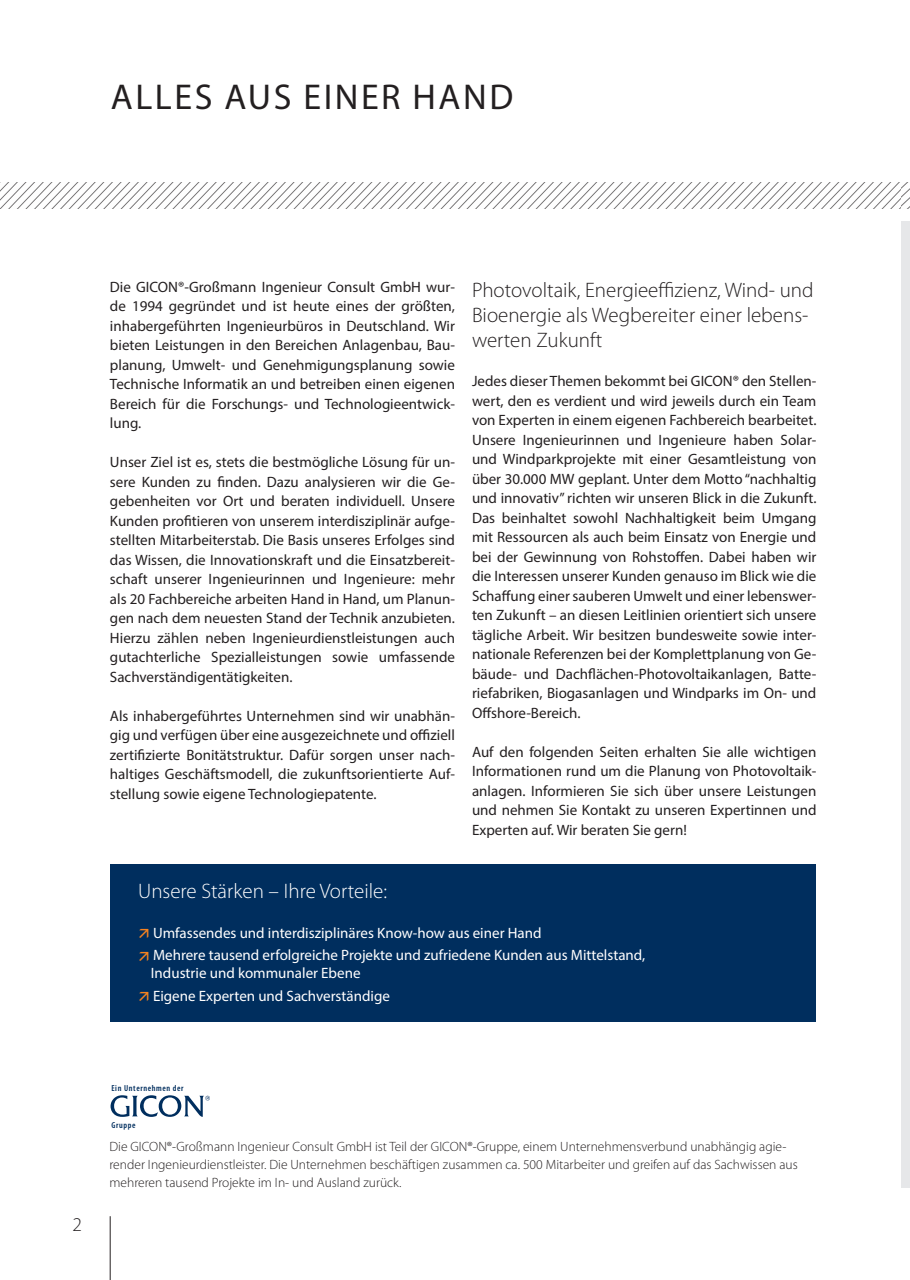
<style>
.page{position:relative;width:910px;height:1280px;background:#fff}
.page>*{position:absolute;margin:0;border:0;box-sizing:border-box;transform-origin:0 0}
.t1{font:36px "Myriad Pro";letter-spacing:.07em;color:#231f20}
.t2{font:300 21px/25.2px "Myriad Pro";color:#231f20}
.t3{font:300 21px "Myriad Pro";color:#fff}
.t4{font:300 19.5px "Myriad Pro";color:#231f20}
.t5{font:15px/19.5px "Myriad Pro";color:#231f20;text-align:justify}
.t6{font:15px/22.5px "Myriad Pro";color:#fff}
.t7{font:300 13.5px/18px "Myriad Pro";color:#231f20}
.t8{font:600 condensed 8.7px "Myriad Pro";letter-spacing:.07em;color:#002e5e}
</style>
<div class="page">
<div style="left:901px;top:221px;width:9px;height:966px;background:#e6e7e9"></div>
<hr style="left:110px;top:1216px;width:1px;height:64px;background:#231f20">
<img style="left:0;top:183px;width:901px;height:25px">
<svg style="left:901px;top:183px;width:9px;height:25px"></svg>
<div style="left:111px;top:864px;width:705px;height:157px;background:#002e5e"></div>
<svg style="left:111px;top:1095px;width:99px;height:22px"></svg>
<h1 class="t1" style="left:111px;top:74px;width:404px">ALLES AUS EINER HAND</h1>
<p class="t5" style="left:110px;top:276px;width:347px">Die GICON®-Großmann Ingenieur Consult GmbH wur&shy;de 1994 gegründet und ist heute eines der größten, inhabergeführten Ingenieurbüros in Deutschland. Wir bieten Leistungen in den Bereichen Anlagenbau, Bau&shy;planung, Umwelt- und Genehmigungsplanung sowie Technische Informatik an und betreiben einen eigenen Bereich für die Forschungs- und Technologieentwick&shy;lung.</p>
<p class="t5" style="left:110px;top:452px;width:347px">Unser Ziel ist es, stets die bestmögliche Lösung für un&shy;sere Kunden zu finden. Dazu analysieren wir die Ge&shy;gebenheiten vor Ort und beraten individuell. Unsere Kunden profitieren von unserem interdisziplinär aufge&shy;stellten Mitarbeiterstab. Die Basis unseres Erfolges sind das Wissen, die Innovationskraft und die Einsatzbereit&shy;schaft unserer Ingenieurinnen und Ingenieure: mehr als 20 Fachbereiche arbeiten Hand in Hand, um Planun&shy;gen nach dem neuesten Stand der Technik anzubieten.<br>Hierzu zählen neben Ingenieurdienstleistungen auch gutachterliche Spezialleistungen sowie umfassende Sachverständigentätigkeiten.</p>
<p class="t5" style="left:110px;top:705px;width:347px">Als inhabergeführtes Unternehmen sind wir unabhän&shy;gig und verfügen über eine ausgezeichnete und offiziell zertifizierte Bonitätstruktur. Dafür sorgen unser nach&shy;haltiges Geschäftsmodell, die zukunftsorientierte Auf&shy;stellung sowie eigene Technologiepatente.</p>
<h2 class="t2" style="left:472px;top:277px;width:343px">Photovoltaik, Energieeffizienz, Wind- und<br>Bioenergie als Wegbereiter einer lebens&shy;werten Zukunft</h2>
<p class="t5" style="left:472px;top:371px;width:346px">Jedes dieser Themen bekommt bei GICON® den Stellen&shy;wert, den es verdient und wird jeweils durch ein Team von Experten in einem eigenen Fachbereich bearbeitet.<br>Unsere Ingenieurinnen und Ingenieure haben Solar&shy;und Windparkprojekte mit einer Gesamtleistung von über 30.000 MW geplant. Unter dem Motto “nachhaltig und innovativ” richten wir unseren Blick in die Zukunft.<br>Das beinhaltet sowohl Nachhaltigkeit beim Umgang mit Ressourcen als auch beim Einsatz von Energie und bei der Gewinnung von Rohstoffen. Dabei haben wir die Interessen unserer Kunden genauso im Blick wie die Schaffung einer sauberen Umwelt und einer lebenswer&shy;ten Zukunft – an diesen Leitlinien orientiert sich unsere tägliche Arbeit. Wir besitzen bundesweite sowie inter&shy;nationale Referenzen bei der Komplettplanung von Ge&shy;bäude- und Dachflächen-Photovoltaikanlagen, Batte&shy;riefabriken, Biogasanlagen und Windparks im On- und Offshore-Bereich.</p>
<p class="t5" style="left:472px;top:741px;width:346px">Auf den folgenden Seiten erhalten Sie alle wichtigen Informationen rund um die Planung von Photovoltaik&shy;anlagen. Informieren Sie sich über unsere Leistungen und nehmen Sie Kontakt zu unseren Expertinnen und Experten auf. Wir beraten Sie gern!</p>
<h2 class="t3" style="left:138px;top:879px;width:250px">Unsere Stärken – Ihre Vorteile:</h2>
<p class="t6" style="left:153px;top:921px;width:494px">Umfassendes und interdisziplinäres Know-how aus einer Hand<br>Mehrere tausend erfolgreiche Projekte und zufriedene Kunden aus Mittelstand,</p>
<p class="t6" style="left:151px;top:962px;width:241px">Industrie und kommunaler Ebene<br>Eigene Experten und Sachverständige</p>
<h3 class="t4" style="left:73px;top:1213px;width:11px">2</h3>
<p class="t8" style="left:111px;top:1082px;width:74px">Ein Unternehmen der</p>
<p class="t8" style="left:112px;top:1119px;width:25px">Gruppe</p>
<p class="t7" style="left:109px;top:1137px;width:690px">Die GICON®-Großmann Ingenieur Consult GmbH ist Teil der GICON®-Gruppe, einem Unternehmensverbund unabhängig agie&shy;render Ingenieurdienstleister. Die Unternehmen beschäftigen zusammen ca. 500 Mitarbeiter und greifen auf das Sachwissen aus mehreren tausend Projekte im In- und Ausland zurück.</p>
</div>
